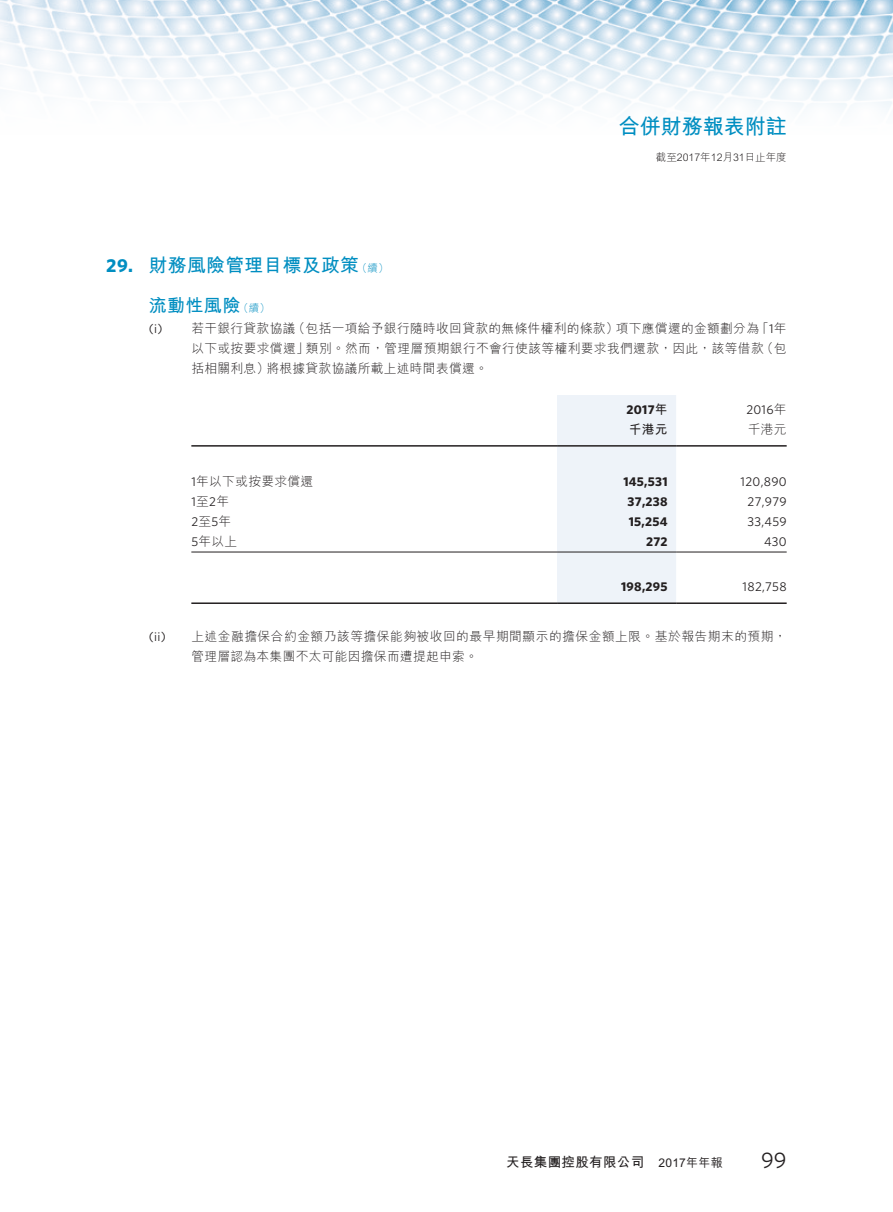
<style>
.page{position:relative;width:893px;height:1212px;background:#fff}
.page>*{position:absolute;margin:0;border:0;box-sizing:border-box;transform-origin:0 0}
.t1{font:22.5px "Whitney";color:#231f20}
.t2{font:700 21px "M Hei HK";color:#008ec1}
.t3{font:700 18.75px "M Hei HK";letter-spacing:.02em;color:#008ec1}
.t4{font:700 18px "M Hei HK";letter-spacing:.02em;color:#008ec1}
.t5{font:700 13.5px "M Hei HK";letter-spacing:.025em;color:#231f20}
.t6{font:300 12.75px/20.2px "M Hei HK";letter-spacing:.025em;color:#231f20;text-align:justify}
.t7{font:12.75px "Whitney";letter-spacing:.025em;color:#231f20}
.t8{font:700 12.75px "Whitney";letter-spacing:.02em;color:#231f20}
.t9{font:700 12.75px "M Hei HK";color:#231f20}
.t10{font:300 10.5px "M Hei HK";color:#231f20}
.s1{font-family:"Whitney"}
.s2{font-weight:300;font-size:10.5px}
.s3{font-family:"Whitney";font-weight:400}
.s4{font-family:"M Hei HK"}
.s5{font-family:"M Hei HK";font-weight:300}
.s6{font-weight:500;font-size:12px}
</style>
<div class="page">
<img style="left:0;top:0;width:893px;height:112px">
<div style="left:557px;top:395px;width:119px;height:207px;background:#eef3f9"></div>
<hr style="left:191px;top:445px;width:366px;height:2px;background:#231f20">
<hr style="left:557px;top:445px;width:119px;height:2px;background:#231f20">
<hr style="left:676px;top:445px;width:111px;height:2px;background:#231f20">
<hr style="left:191px;top:552px;width:366px;height:1px;background:#231f20">
<hr style="left:557px;top:552px;width:119px;height:1px;background:#231f20">
<hr style="left:676px;top:552px;width:111px;height:1px;background:#231f20">
<hr style="left:191px;top:602px;width:366px;height:2px;background:#231f20">
<hr style="left:557px;top:602px;width:119px;height:2px;background:#231f20">
<hr style="left:676px;top:602px;width:111px;height:2px;background:#231f20">
<h2 class="t2" style="left:619px;top:111px;width:169px">合併財務報表附註</h2>
<p class="t10" style="left:656px;top:150px;width:132px">截至2017年12月31日止年度</p>
<h3 class="t3" style="left:106px;top:251px;width:284px"><span class="s1">29.</span> 財務風險管理目標及政策<span class="s2">（續）</span></h3>
<h3 class="t4" style="left:149px;top:293px;width:123px">流動性風險<span class="s2">（續）</span></h3>
<p class="t6" style="left:191px;top:317px;width:597px;text-indent:-43px"><span class="s3">(i)</span> 若干銀行貸款協議（包括一項給予銀行隨時收回貸款的無條件權利的條款）項下應償還的金額劃分為「<span class="s3">1</span>年以下或按要求償還」類別。然而，管理層預期銀行不會行使該等權利要求我們還款，因此，該等借款（包括相關利息）將根據貸款協議所載上述時間表償還。</p>
<p class="t8" style="left:627px;top:401px;width:43px">2017<span class="s4">年</span></p>
<p class="t7" style="left:746px;top:401px;width:42px">2016<span class="s5">年</span></p>
<p class="t9" style="left:629px;top:420px;width:40px">千港元</p>
<p class="t6" style="left:748px;top:419px;width:40px">千港元</p>
<p class="t6" style="left:191px;top:470px;width:123px"><span class="s3">1</span>年以下或按要求償還</p>
<p class="t8" style="left:623px;top:473px;width:46px">145,531</p>
<p class="t7" style="left:741px;top:473px;width:48px">120,890</p>
<p class="t7" style="left:191px;top:493px;width:39px">1<span class="s5">至</span>2<span class="s5">年</span></p>
<p class="t8" style="left:628px;top:494px;width:41px">37,238</p>
<p class="t7" style="left:748px;top:493px;width:41px">27,979</p>
<p class="t7" style="left:191px;top:513px;width:42px">2<span class="s5">至</span>5<span class="s5">年</span></p>
<p class="t8" style="left:629px;top:514px;width:40px">15,254</p>
<p class="t7" style="left:747px;top:513px;width:41px">33,459</p>
<p class="t6" style="left:191px;top:531px;width:47px"><span class="s3">5</span>年以上</p>
<p class="t8" style="left:646px;top:534px;width:23px">272</p>
<p class="t7" style="left:764px;top:533px;width:24px">430</p>
<p class="t8" style="left:621px;top:579px;width:48px">198,295</p>
<p class="t7" style="left:743px;top:578px;width:46px">182,758</p>
<p class="t7" style="left:149px;top:628px;width:18px">(ii)</p>
<p class="t6" style="left:191px;top:626px;width:597px">上述金融擔保合約金額乃該等擔保能夠被收回的最早期間顯示的擔保金額上限。基於報告期末的預期，管理層認為本集團不太可能因擔保而遭提起申索。</p>
<p class="t5" style="left:506px;top:1152px;width:218px">天長集團控股有限公司 <span class="s6">2017年年報</span></p>
<h1 class="t1" style="left:761px;top:1145px;width:27px">99</h1>
</div>
